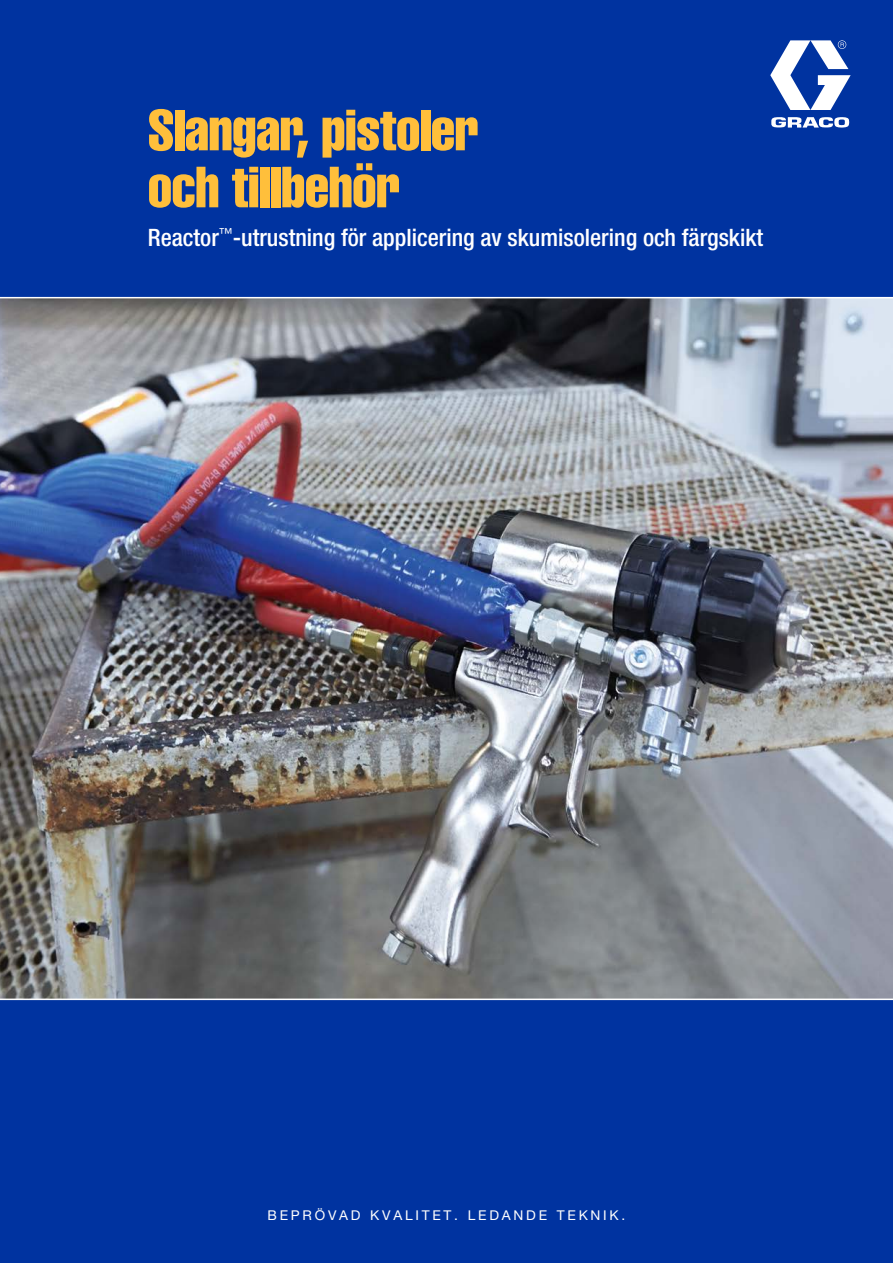
<style>
.page{position:relative;width:893px;height:1263px;background:#0033a0}
.page>*{position:absolute;margin:0;border:0;box-sizing:border-box;transform-origin:0 0}
.t1{font:57px/57px "Helvetica LT Std Comp";letter-spacing:-.01em;color:#ffbf3b}
.t2{font:500 condensed 24px "Helvetica Neue LT Std";color:#fff}
.t3{font:13.5px "Helvetica Neue LT Std";letter-spacing:.2em;color:#fff}
</style>
<div class="page">
<img style="left:0;top:298px;width:893px;height:700px">
<svg style="left:770px;top:40px;width:81px;height:88px"></svg>
<hr style="left:0;top:297px;width:893px;height:1px;background:#fff">
<hr style="left:0;top:998px;width:893px;height:2px;background:#fff">
<h1 class="t1" style="left:148px;top:101px;width:332px">Slangar, pistoler och tillbehör</h1>
<p class="t2" style="left:148px;top:223px;width:617px">Reactor<sup>™</sup>-utrustning för applicering av skumisolering och färgskikt</p>
<p class="t3" style="left:268px;top:1207px;width:359px">BEPRÖVAD KVALITET. LEDANDE TEKNIK.</p>
</div>
